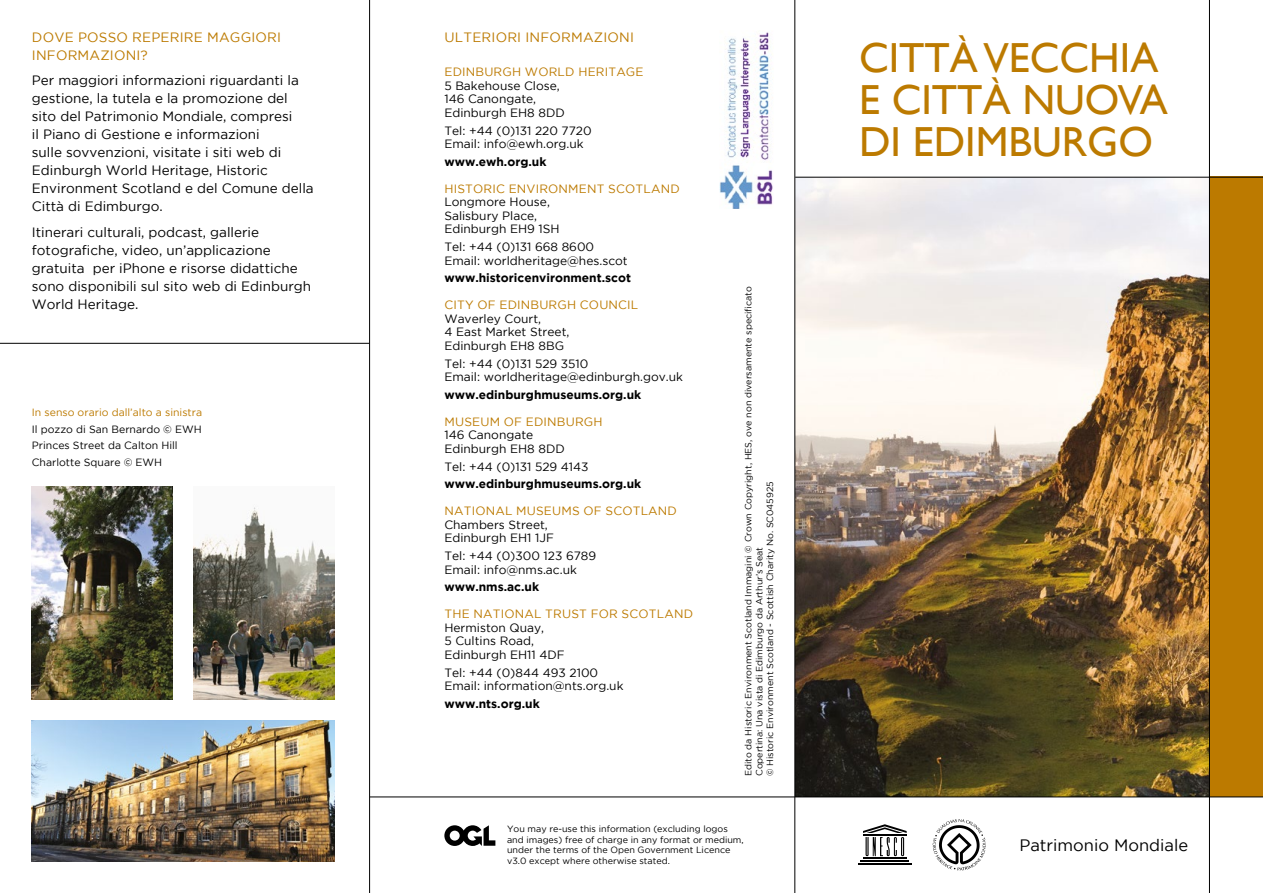
<style>
.page{position:relative;width:1263px;height:893px;background:#fff}
.page>*{position:absolute;margin:0;border:0;box-sizing:border-box;transform-origin:0 0}
.t1{font:42px/42px "Gill Sans";color:#bc7a00}
.t2{font:16.5px "Gotham";color:#000}
.t3{font:13.5px/18px "Gotham";color:#000}
.t4{font:13.5px/18px "Gotham";letter-spacing:.015em;color:#bc7a00}
.t5{font:12px/13.5px "Gotham";color:#000}
.t6{font:12px "Gotham";letter-spacing:.015em;color:#bc7a00}
.t7{font:700 12px "Gotham";color:#000}
.t8{font:10.5px/16.5px "Gotham";color:#000}
.t9{font:10.5px "Gotham";color:#bc7a00}
.t10{font:9px/10.8px "Gotham";color:#000}
</style>
<div class="page">
<img style="left:795px;top:178px;width:414px;height:618px">
<div style="left:1210px;top:177px;width:53px;height:620px;background:#bc7a00"></div>
<hr style="left:863px;top:857px;width:44px;height:2px;background:#000">
<hr style="left:860px;top:860px;width:49px;height:2px;background:#000">
<hr style="left:858px;top:863px;width:53px;height:2px;background:#000">
<svg style="left:863px;top:824px;width:44px;height:32px"></svg>
<svg style="left:933px;top:819px;width:53px;height:52px"></svg>
<hr style="left:369px;top:0;width:1px;height:893px;background:#000">
<hr style="left:794px;top:0;width:1px;height:893px;background:#000">
<hr style="left:1209px;top:0;width:1px;height:893px;background:#000">
<hr style="left:795px;top:177px;width:468px;height:1px;background:#000">
<hr style="left:370px;top:796px;width:893px;height:1px;background:#000">
<hr style="left:0;top:343px;width:369px;height:1px;background:#000">
<img style="left:32px;top:721px;width:302px;height:140px">
<img style="left:32px;top:487px;width:140px;height:212px">
<img style="left:194px;top:507px;width:140px;height:192px">
<img style="left:720px;top:32px;width:53px;height:177px">
<svg style="left:444px;top:825px;width:51px;height:21px"></svg>
<p class="t4" style="left:32px;top:28px;width:251px">DOVE POSSO REPERIRE MAGGIORI<br>INFORMAZIONI?</p>
<p class="t3" style="left:32px;top:71px;width:283px">Per maggiori informazioni riguardanti la gestione, la tutela e la promozione del sito del Patrimonio Mondiale, compresi<br>il Piano di Gestione e informazioni<br>sulle sovvenzioni, visitate i siti web di Edinburgh World Heritage, Historic Environment Scotland e del Comune della Città di Edimburgo.</p>
<p class="t3" style="left:32px;top:223px;width:281px">Itinerari culturali, podcast, gallerie fotografiche, video, un’applicazione gratuita per iPhone e risorse didattiche sono disponibili sul sito web di Edinburgh World Heritage.</p>
<p class="t9" style="left:32px;top:407px;width:172px">In senso orario dall’alto a sinistra</p>
<p class="t8" style="left:32px;top:420px;width:171px">Il pozzo di San Bernardo © EWH<br>Princes Street da Calton Hill<br>Charlotte Square © EWH</p>
<p class="t4" style="left:444px;top:28px;width:191px">ULTERIORI INFORMAZIONI</p>
<p class="t6" style="left:444px;top:65px;width:201px">EDINBURGH WORLD HERITAGE</p>
<p class="t5" style="left:444px;top:79px;width:122px">5 Bakehouse Close,<br>146 Canongate,<br>Edinburgh EH8 8DD</p>
<p class="t5" style="left:444px;top:123px;width:149px">Tel: +44 (0)131 220 7720<br>Email: info@ewh.org.uk</p>
<p class="t7" style="left:444px;top:155px;width:104px">www.ewh.org.uk</p>
<p class="t6" style="left:444px;top:182px;width:237px">HISTORIC ENVIRONMENT SCOTLAND</p>
<p class="t5" style="left:444px;top:195px;width:117px">Longmore House,<br>Salisbury Place,<br>Edinburgh EH9 1SH</p>
<p class="t5" style="left:444px;top:240px;width:185px">Tel: +44 (0)131 668 8600<br>Email: worldheritage@hes.scot</p>
<p class="t7" style="left:444px;top:271px;width:188px">www.historicenvironment.scot</p>
<p class="t6" style="left:444px;top:298px;width:195px">CITY OF EDINBURGH COUNCIL</p>
<p class="t5" style="left:444px;top:312px;width:127px">Waverley Court,<br>4 East Market Street,<br>Edinburgh EH8 8BG</p>
<p class="t5" style="left:444px;top:356px;width:240px">Tel: +44 (0)131 529 3510<br>Email: worldheritage@edinburgh.gov.uk</p>
<p class="t7" style="left:444px;top:388px;width:198px">www.edinburghmuseums.org.uk</p>
<p class="t6" style="left:444px;top:415px;width:160px">MUSEUM OF EDINBURGH</p>
<p class="t5" style="left:444px;top:428px;width:122px">146 Canongate<br>Edinburgh EH8 8DD</p>
<p class="t5" style="left:444px;top:459px;width:146px">Tel: +44 (0)131 529 4143</p>
<p class="t7" style="left:444px;top:477px;width:198px">www.edinburghmuseums.org.uk</p>
<p class="t6" style="left:444px;top:504px;width:234px">NATIONAL MUSEUMS OF SCOTLAND</p>
<p class="t5" style="left:444px;top:518px;width:111px">Chambers Street,<br>Edinburgh EH1 1JF</p>
<p class="t5" style="left:444px;top:549px;width:153px">Tel: +44 (0)300 123 6789<br>Email: info@nms.ac.uk</p>
<p class="t7" style="left:444px;top:580px;width:96px">www.nms.ac.uk</p>
<p class="t6" style="left:444px;top:607px;width:250px">THE NATIONAL TRUST FOR SCOTLAND</p>
<p class="t5" style="left:444px;top:621px;width:122px">Hermiston Quay,<br>5 Cultins Road,<br>Edinburgh EH11 4DF</p>
<p class="t5" style="left:444px;top:665px;width:181px">Tel: +44 (0)844 493 2100<br>Email: information@nts.org.uk</p>
<p class="t7" style="left:444px;top:697px;width:97px">www.nts.org.uk</p>
<p class="t10" style="left:743px;top:776px;width:491px;rotate:-90deg">Edito da Historic Environment Scotland Immagini © Crown Copyright, HES, ove non diversamente specificato<br>Copertina: Una vista di Edimburgo da Arthur’s Seat<br>© Historic Environment Scotland - Scottish Charity No. SC045925</p>
<p class="t10" style="left:507px;top:823px;width:238px">You may re-use this information (excluding logos and images) free of charge in any format or medium, under the terms of the Open Government Licence v3.0 except where otherwise stated.</p>
<h1 class="t1" style="left:859px;top:36px;width:310px">CITTÀ VECCHIA<br>E CITTÀ NUOVA<br>DI EDIMBURGO</h1>
<h2 class="t2" style="left:1019px;top:836px;width:170px">Patrimonio Mondiale</h2>
</div>
